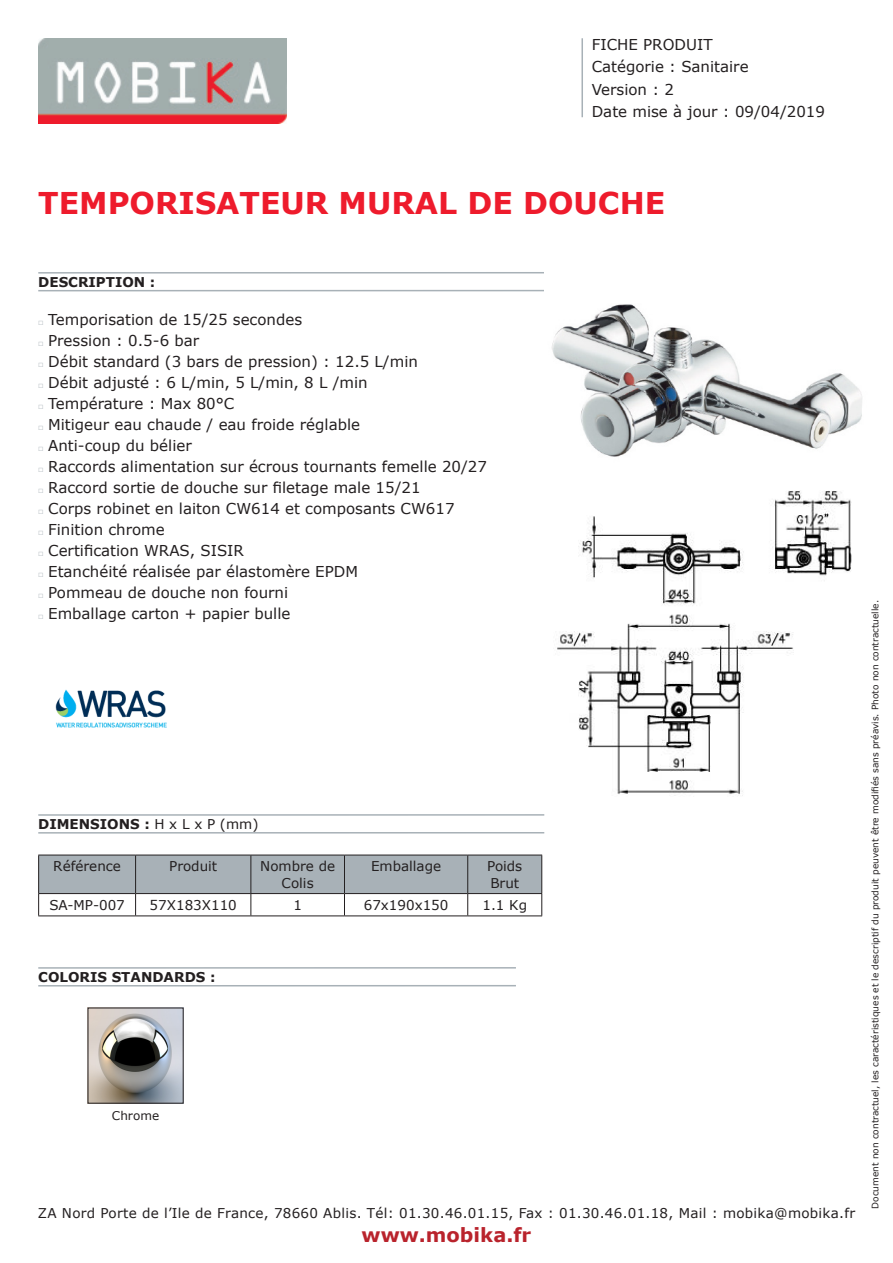
<style>
.page{position:relative;width:893px;height:1263px;background:#fff}
.page>*{position:absolute;margin:0;border:0;box-sizing:border-box;transform-origin:0 0}
.t1{font:700 30px "Verdana";color:#ee1b2c}
.t2{font:700 19.5px "Verdana";color:#b9232c}
.t3{font:15px/22.5px "Verdana";color:#231f20}
.t4{font:13.5px "Verdana";letter-spacing:.02em;color:#231f20}
.t5{font:13.5px/16.2px "Verdana";color:#231f20;text-align:center}
.t6{font:700 13.5px "Verdana";color:#231f20}
.t7{font:12px "Verdana";color:#231f20}
.t8{font:9px "Verdana";color:#231f20}
.s1{font-family:"Arial";font-size:9px;color:#a8b1b7}
.s2{font-weight:400}
</style>
<div class="page">
<img style="left:38px;top:38px;width:248px;height:85px">
<hr style="left:38px;top:272px;width:506px;height:2px;background:#a8b1b7">
<hr style="left:38px;top:290px;width:506px;height:1px;background:#a8b1b7">
<hr style="left:581px;top:38px;width:2px;height:79px;background:#a8b1b7">
<hr style="left:38px;top:814px;width:506px;height:2px;background:#a8b1b7">
<hr style="left:38px;top:832px;width:506px;height:1px;background:#a8b1b7">
<hr style="left:38px;top:967px;width:478px;height:2px;background:#a8b1b7">
<hr style="left:38px;top:985px;width:478px;height:1px;background:#a8b1b7">
<img style="left:90px;top:1009px;width:92px;height:92px">
<svg style="left:38px;top:855px;width:504px;height:60px"></svg>
<hr style="left:38px;top:915px;width:98px;height:1px;background:#231f20">
<hr style="left:136px;top:915px;width:115px;height:1px;background:#231f20">
<hr style="left:251px;top:915px;width:93px;height:1px;background:#231f20">
<hr style="left:344px;top:915px;width:124px;height:1px;background:#231f20">
<hr style="left:468px;top:915px;width:74px;height:1px;background:#231f20">
<img style="left:551px;top:304px;width:311px;height:153px">
<img style="left:557px;top:491px;width:295px;height:305px">
<img style="left:55px;top:689px;width:111px;height:39px">
<p class="t3" style="left:592px;top:33px;width:158px">FICHE PRODUIT<br>Catégorie : Sanitaire</p>
<p class="t3" style="left:592px;top:78px;width:84px">Version : 2</p>
<p class="t3" style="left:592px;top:100px;width:235px">Date mise à jour : 09/04/2019</p>
<p class="t1" style="left:38px;top:182px;width:628px">TEMPORISATEUR MURAL DE DOUCHE</p>
<p class="t6" style="left:38px;top:272px;width:119px">DESCRIPTION :</p>
<p class="t3" style="left:38px;top:308px;width:265px"><span class="s1">□</span> Temporisation de 15/25 secondes</p>
<p class="t3" style="left:38px;top:329px;width:162px"><span class="s1">□</span> Pression : 0.5-6 bar</p>
<p class="t3" style="left:38px;top:350px;width:381px"><span class="s1">□</span> Débit standard (3 bars de pression) : 12.5 L/min</p>
<p class="t3" style="left:38px;top:371px;width:331px"><span class="s1">□</span> Débit adjusté : 6 L/min, 5 L/min, 8 L /min</p>
<p class="t3" style="left:38px;top:392px;width:198px"><span class="s1">□</span> Température : Max 80°C</p>
<p class="t3" style="left:38px;top:413px;width:323px"><span class="s1">□</span> Mitigeur eau chaude / eau froide réglable</p>
<p class="t3" style="left:38px;top:434px;width:155px"><span class="s1">□</span> Anti-coup du bélier</p>
<p class="t3" style="left:38px;top:455px;width:450px"><span class="s1">□</span> Raccords alimentation sur écrous tournants femelle 20/27</p>
<p class="t3" style="left:38px;top:476px;width:384px"><span class="s1">□</span> Raccord sortie de douche sur filetage male 15/21</p>
<p class="t3" style="left:38px;top:497px;width:418px"><span class="s1">□</span> Corps robinet en laiton CW614 et composants CW617</p>
<p class="t3" style="left:38px;top:518px;width:128px"><span class="s1">□</span> Finition chrome</p>
<p class="t3" style="left:38px;top:539px;width:207px"><span class="s1">□</span> Certification WRAS, SISIR</p>
<p class="t3" style="left:38px;top:560px;width:321px"><span class="s1">□</span> Etanchéité réalisée par élastomère EPDM</p>
<p class="t3" style="left:38px;top:581px;width:251px"><span class="s1">□</span> Pommeau de douche non fourni</p>
<p class="t3" style="left:38px;top:602px;width:254px"><span class="s1">□</span> Emballage carton + papier bulle</p>
<p class="t6" style="left:38px;top:814px;width:222px">DIMENSIONS : <span class="s2">H x L x P (mm)</span></p>
<p class="t5" style="left:53px;top:858px;width:69px">Référence</p>
<p class="t5" style="left:169px;top:858px;width:50px">Produit</p>
<p class="t5" style="left:260px;top:858px;width:76px">Nombre de<br>Colis</p>
<p class="t5" style="left:371px;top:858px;width:72px">Emballage</p>
<p class="t5" style="left:487px;top:858px;width:37px;text-align:left">Poids<br>Brut</p>
<p class="t5" style="left:49px;top:897px;width:77px">SA-MP-007</p>
<p class="t5" style="left:150px;top:897px;width:89px">57X183X110</p>
<p class="t5" style="left:293px;top:897px;width:10px">1</p>
<p class="t5" style="left:364px;top:897px;width:86px">67x190x150</p>
<p class="t5" style="left:482px;top:897px;width:46px">1.1 Kg</p>
<p class="t6" style="left:38px;top:967px;width:179px">COLORIS STANDARDS :</p>
<p class="t7" style="left:112px;top:1107px;width:49px">Chrome</p>
<p class="t4" style="left:38px;top:1204px;width:819px">ZA Nord Porte de l’Ile de France, 78660 Ablis. Tél: 01.30.46.01.15, Fax : 01.30.46.01.18, Mail : mobika@mobika.fr</p>
<p class="t2" style="left:362px;top:1221px;width:171px">www.mobika.fr</p>
<p class="t8" style="left:869px;top:1208px;width:610px;rotate:-90deg">Document non contractuel, les caractéristiques et le descriptif du produit peuvent être modifiés sans préavis. Photo non contractuelle.</p>
</div>
